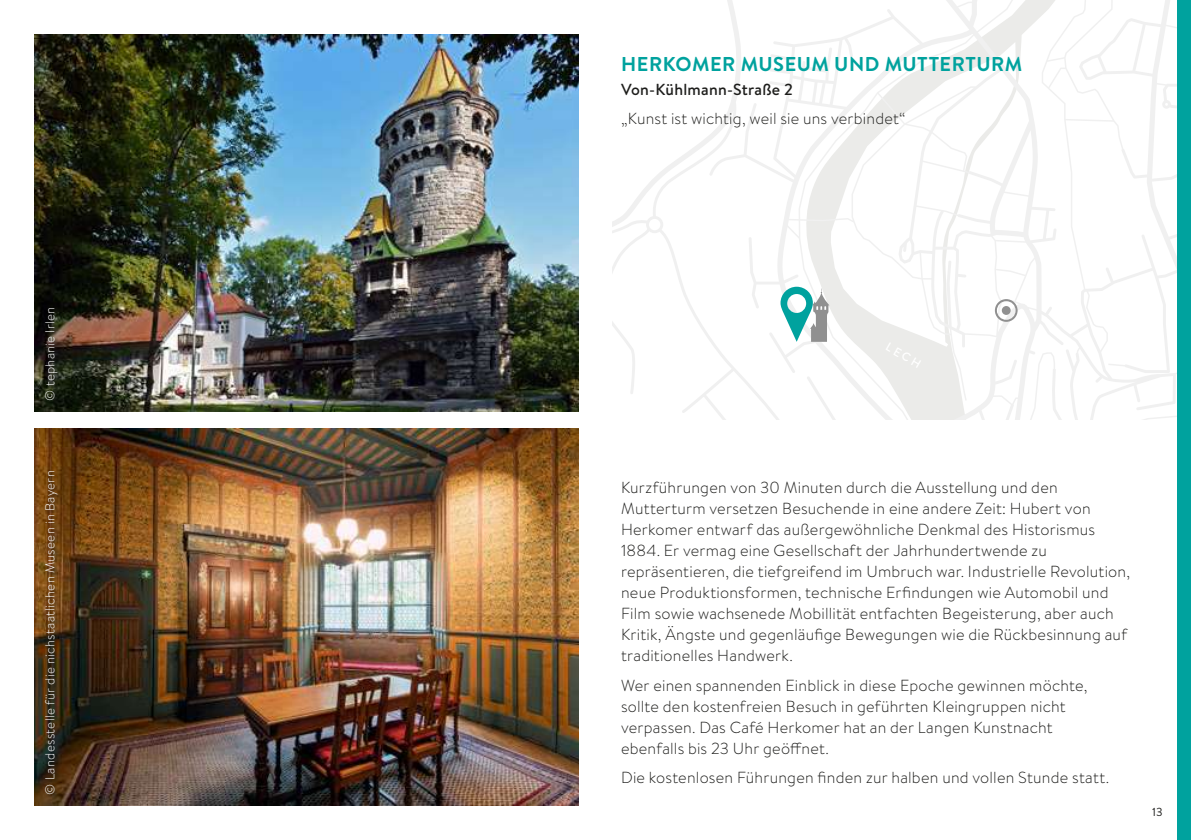
<style>
.page{position:relative;width:1191px;height:840px;background:#fff}
.page>*{position:absolute;margin:0;border:0;box-sizing:border-box;transform-origin:0 0}
.t1{font:700 20px "Brandon Text";letter-spacing:.025em;color:#00a29e}
.t2{font:300 16px/21px "Brandon Text";letter-spacing:.015em;color:#1d1d1b}
.t3{font:500 16px "Brandon Text";letter-spacing:.015em;color:#1d1d1b}
.t4{font:300 13px "Brandon Text";letter-spacing:.02em;color:#fff}
.t5{font:11.6px "Brandon Text";color:#1d1d1b}
</style>
<div class="page">
<img style="left:34px;top:34px;width:544px;height:377px">
<img style="left:34px;top:428px;width:544px;height:377px">
<svg style="left:612px;top:0;width:565px;height:420px"></svg>
<div style="left:44px;top:470px;width:17px;height:327px;background:#1d1d1b;opacity:.86"></div>
<div style="left:44px;top:306px;width:17px;height:97px;background:#1d1d1b;opacity:.86"></div>
<svg style="left:995px;top:299px;width:22px;height:22px"></svg>
<div style="left:1001px;top:306px;width:9px;height:9px;background:#909090;border-radius:50%"></div>
<svg style="left:780px;top:286px;width:49px;height:55px"></svg>
<div style="left:1177px;top:0;width:14px;height:839px;background:#00a29e"></div>
<p class="t4" style="left:41px;top:400px;width:96px;rotate:-90deg">© tephanie Irlen</p>
<p class="t4" style="left:41px;top:794px;width:325px;rotate:-90deg">© Landesstelle für die nichstaatlichen Museen in Bayern</p>
<p class="t1" style="left:621px;top:50px;width:403px">HERKOMER MUSEUM UND MUTTERTURM</p>
<p class="t3" style="left:621px;top:78px;width:173px">Von-Kühlmann-Straße 2</p>
<p class="t2" style="left:621px;top:107px;width:286px">„Kunst ist wichtig, weil sie uns verbindet“</p>
<p class="t2" style="left:621px;top:476px;width:510px">Kurzführungen von 30 Minuten durch die Ausstellung und den Mutterturm versetzen Besuchende in eine andere Zeit: Hubert von Herkomer entwarf das außergewöhnliche Denkmal des Historismus 1884. Er vermag eine Gesellschaft der Jahrhundertwende zu repräsentieren, die tiefgreifend im Umbruch war. Industrielle Revolution, neue Produktionsformen, technische Erfindungen wie Automobil und Film sowie wachsenede Mobillität entfachten Begeisterung, aber auch Kritik, Ängste und gegenläufige Bewegungen wie die Rückbesinnung auf traditionelles Handwerk.</p>
<p class="t2" style="left:621px;top:673px;width:468px">Wer einen spannenden Einblick in diese Epoche gewinnen möchte, sollte den kostenfreien Besuch in geführten Kleingruppen nicht verpassen. Das Café Herkomer hat an der Langen Kunstnacht ebenfalls bis 23 Uhr geöffnet.</p>
<p class="t2" style="left:621px;top:766px;width:489px">Die kostenlosen Führungen finden zur halben und vollen Stunde statt.</p>
<p class="t5" style="left:1152px;top:803px;width:12px">13</p>
</div>
